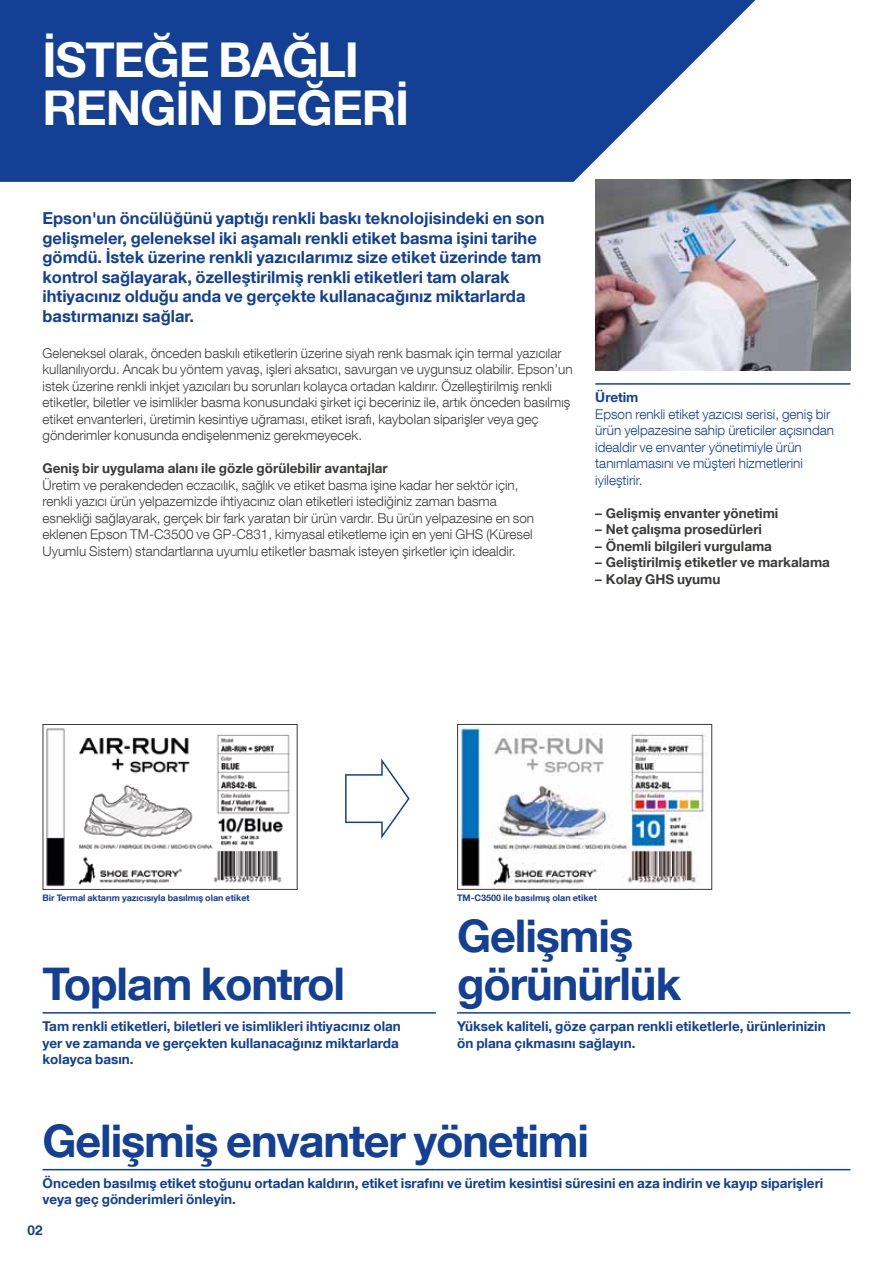
<style>
.page{position:relative;width:893px;height:1263px;background:#fff}
.page>*{position:absolute;margin:0;border:0;box-sizing:border-box;transform-origin:0 0}
.t1{font:700 48px/48px "Helvetica Neue LT Com";letter-spacing:-.025em;color:#fff}
.t2{font:700 45px/48px "Helvetica Neue LT Com";letter-spacing:-.025em;color:#134094}
.t3{font:700 16.5px/19.5px "Helvetica Neue LT Com";color:#134094}
.t4{font:300 13.5px/16.5px "Helvetica Neue LT Com";color:#3b3b3a}
.t5{font:700 13.5px/16.5px "Helvetica Neue LT Com";color:#134094}
.t6{font:700 13.5px "Helvetica Neue LT Com";color:#3b3b3a}
.t7{font:300 13.5px/16.5px "Helvetica Neue LT Com";color:#134094}
.t8{font:700 9px "Helvetica Neue LT Com";color:#134094}
</style>
<div class="page">
<svg style="left:345px;top:758px;width:65px;height:81px"></svg>
<svg style="left:0;top:0;width:755px;height:182px;background:#2e56a0"></svg>
<img style="left:46px;top:728px;width:244px;height:159px">
<div style="left:43px;top:724px;width:255px;height:166px;border:1px solid #3b3b3a"></div>
<img style="left:459px;top:726px;width:247px;height:162px">
<div style="left:457px;top:724px;width:255px;height:166px;border:1px solid #3b3b3a"></div>
<hr style="left:595px;top:383px;width:255px;height:2px;background:#134094">
<hr style="left:43px;top:1012px;width:393px;height:1px;background:#134094">
<hr style="left:457px;top:1012px;width:393px;height:1px;background:#134094">
<hr style="left:43px;top:1169px;width:393px;height:1px;background:#134094">
<svg style="left:436px;top:1169px;width:21px;height:1px"></svg>
<hr style="left:457px;top:1169px;width:393px;height:1px;background:#134094">
<img style="left:595px;top:180px;width:255px;height:190px">
<h1 class="t1" style="left:43px;top:34px;width:368px">İSTEĞE BAĞLI<br>RENGİN DEĞERİ</h1>
<p class="t3" style="left:43px;top:208px;width:503px">Epson'un öncülüğünü yaptığı renkli baskı teknolojisindeki en son gelişmeler, geleneksel iki aşamalı renkli etiket basma işini tarihe gömdü. İstek üzerine renkli yazıcılarımız size etiket üzerinde tam kontrol sağlayarak, özelleştirilmiş renkli etiketleri tam olarak ihtiyacınız olduğu anda ve gerçekte kullanacağınız miktarlarda bastırmanızı sağlar.</p>
<p class="t4" style="left:43px;top:345px;width:532px">Geleneksel olarak, önceden baskılı etiketlerin üzerine siyah renk basmak için termal yazıcılar kullanılıyordu. Ancak bu yöntem yavaş, işleri aksatıcı, savurgan ve uygunsuz olabilir. Epson’un istek üzerine renkli inkjet yazıcıları bu sorunları kolayca ortadan kaldırır. Özelleştirilmiş renkli etiketler, biletler ve isimlikler basma konusundaki şirket içi beceriniz ile, artık önceden basılmış etiket envanterleri, üretimin kesintiye uğraması, etiket israfı, kaybolan siparişler veya geç gönderimler konusunda endişelenmeniz gerekmeyecek.</p>
<p class="t6" style="left:43px;top:460px;width:347px">Geniş bir uygulama alanı ile gözle görülebilir avantajlar</p>
<p class="t4" style="left:43px;top:477px;width:493px">Üretim ve perakendeden eczacılık, sağlık ve etiket basma işine kadar her sektör için, renkli yazıcı ürün yelpazemizde ihtiyacınız olan etiketleri istediğiniz zaman basma esnekliği sağlayarak, gerçek bir fark yaratan bir ürün vardır. Bu ürün yelpazesine en son eklenen Epson TM-C3500 ve GP-C831, kimyasal etiketleme için en yeni GHS (Küresel Uyumlu Sistem) standartlarına uyumlu etiketler basmak isteyen şirketler için idealdir.</p>
<p class="t5" style="left:595px;top:389px;width:45px">Üretim</p>
<p class="t7" style="left:595px;top:405px;width:240px">Epson renkli etiket yazıcısı serisi, geniş bir ürün yelpazesine sahip üreticiler açısından idealdir ve envanter yönetimiyle ürün tanımlamasını ve müşteri hizmetlerini iyileştirir.</p>
<p class="t6" style="left:595px;top:504px;width:185px">– Gelişmiş envanter yönetimi</p>
<p class="t6" style="left:595px;top:521px;width:168px">– Net çalışma prosedürleri</p>
<p class="t6" style="left:595px;top:537px;width:178px">– Önemli bilgileri vurgulama</p>
<p class="t6" style="left:595px;top:554px;width:236px">– Geliştirilmiş etiketler ve markalama</p>
<p class="t6" style="left:595px;top:570px;width:127px">– Kolay GHS uyumu</p>
<p class="t8" style="left:43px;top:892px;width:209px">Bir Termal aktarım yazıcısıyla basılmış olan etiket</p>
<p class="t8" style="left:457px;top:892px;width:141px">TM-C3500 ile basılmış olan etiket</p>
<h2 class="t2" style="left:43px;top:959px;width:304px">Toplam kontrol</h2>
<h2 class="t2" style="left:457px;top:911px;width:226px">Gelişmiş görünürlük</h2>
<p class="t5" style="left:43px;top:1017px;width:360px">Tam renkli etiketleri, biletleri ve isimlikleri ihtiyacınız olan yer ve zamanda ve gerçekten kullanacağınız miktarlarda kolayca basın.</p>
<p class="t5" style="left:457px;top:1017px;width:370px">Yüksek kaliteli, göze çarpan renkli etiketlerle, ürünlerinizin ön plana çıkmasını sağlayın.</p>
<h2 class="t2" style="left:43px;top:1115px;width:548px">Gelişmiş envanter yönetimi</h2>
<p class="t5" style="left:43px;top:1174px;width:782px">Önceden basılmış etiket stoğunu ortadan kaldırın, etiket israfını ve üretim kesintisi süresini en aza indirin ve kayıp siparişleri veya geç gönderimleri önleyin.</p>
<p class="t5" style="left:28px;top:1222px;width:17px">02</p>
</div>
